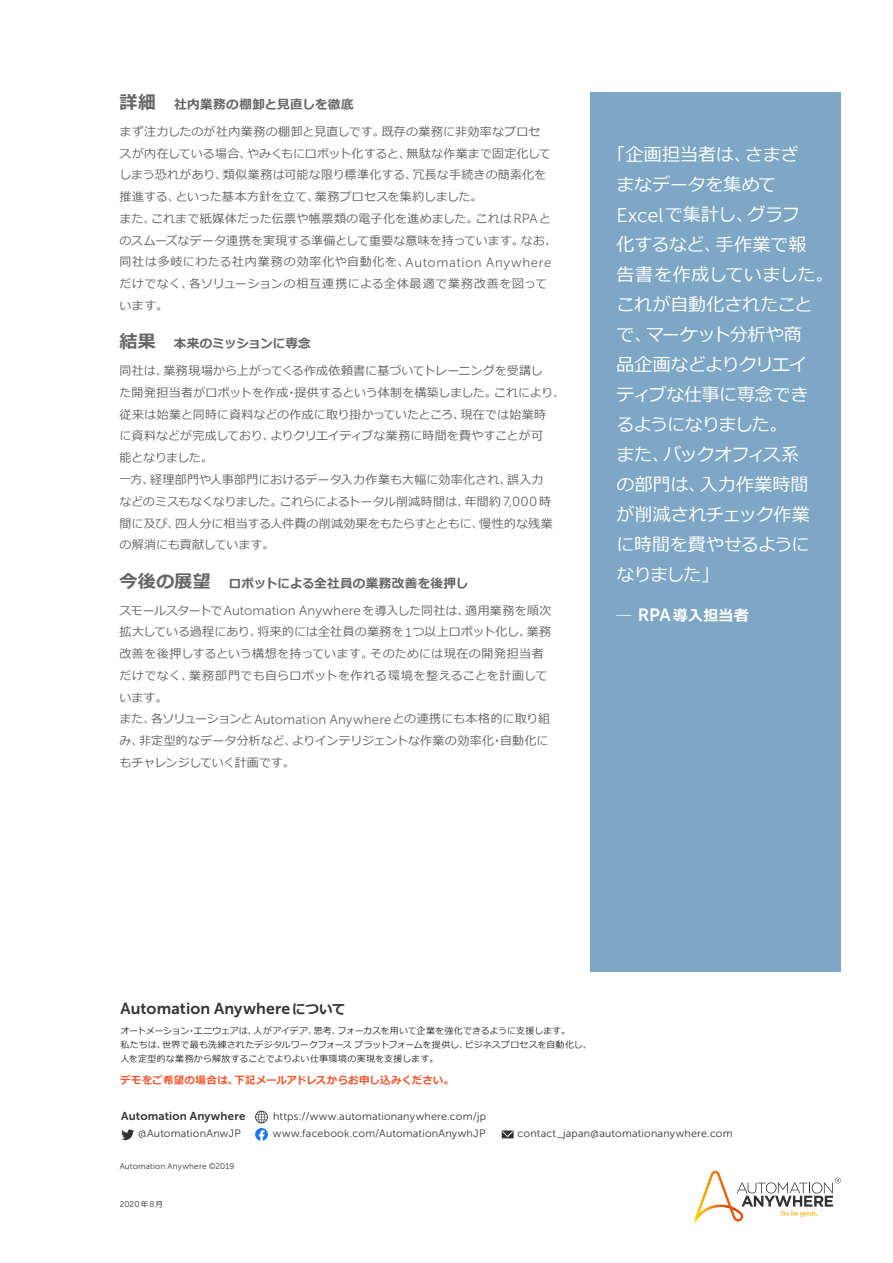
<style>
.page{position:relative;width:893px;height:1263px;background:#fff}
.page>*{position:absolute;margin:0;border:0;box-sizing:border-box;transform-origin:0 0}
.t1{font:18px/30px "Meiryo";letter-spacing:-.02em;color:#fff}
.t2{font:15.9px "Museo Sans 700";letter-spacing:.005em;color:#333}
.t3{font:700 15px "Meiryo";letter-spacing:.015em;color:#fff}
.t4{font:700 12.6px "Meiryo";letter-spacing:.01em;color:#666}
.t5{font:700 12.6px "Meiryo";letter-spacing:.03em;color:#666}
.t6{font:12px/21.8px "Meiryo";letter-spacing:.01em;color:#666}
.t7{font:10.8px/17.2px "Museo Sans 300";letter-spacing:.02em;color:#333}
.t8{font:700 10.5px "Meiryo";letter-spacing:.015em;color:#f05a30}
.t9{font:9px/14.2px "Meiryo";letter-spacing:.005em;color:#333}
.t10{font:8.25px "Museo Sans 300";letter-spacing:.02em;color:#333}
.s1{font-size:18px}
.s2{font-family:"Museo Sans 300";font-size:13.2px}
.s3{font-family:"Museo Sans 300";font-size:19.8px}
.s4{font-family:"Museo Sans 700";font-weight:400;font-size:17.7px}
.s5{font-family:"Meiryo";font-weight:700;font-size:13.5px}
.s6{font-family:"Museo Sans 700";font-size:11.55px}
.s7{font-family:"Meiryo";font-size:9.75px}
.s8{font-family:"Meiryo";font-size:7.5px}
</style>
<div class="page">
<div style="left:591px;top:93px;width:250px;height:879px;background:#7da7c4"></div>
<svg style="left:694px;top:1171px;width:147px;height:50px"></svg>
<svg style="left:121px;top:1129px;width:13px;height:11px"></svg>
<svg style="left:502px;top:1130px;width:12px;height:8px"></svg>
<svg style="left:255px;top:1111px;width:13px;height:30px"></svg>
<p class="t5" style="left:120px;top:96px;width:236px"><span class="s1">詳細　</span>社内業務の棚卸と見直しを徹底</p>
<p class="t6" style="left:120px;top:121px;width:439px">まず注力したのが社内業務の棚卸と見直しです。既存の業務に非効率なプロセ<br>スが内在している場合、やみくもにロボット化すると、無駄な作業まで固定化してしまう恐れがあり、類似業務は可能な限り標準化する、冗長な手続きの簡素化を推進する、といった基本方針を立て、業務プロセスを集約しました。<br>また、これまで紙媒体だった伝票や帳票類の電子化を進めました。これは<span class="s2">RPA</span>とのスムーズなデータ連携を実現する準備として重要な意味を持っています。なお、同社は多岐にわたる社内業務の効率化や自動化を、<span class="s2">Automation Anywhere</span>だけでなく、各ソリューションの相互連携による全体最適で業務改善を図っています。</p>
<p class="t4" style="left:120px;top:335px;width:193px"><span class="s1">結果　</span>本来のミッションに専念</p>
<p class="t6" style="left:120px;top:361px;width:447px">同社は、業務現場から上がってくる作成依頼書に基づいてトレーニングを受講し<br>た開発担当者がロボットを作成・提供するという体制を構築しました。これにより、従来は始業と同時に資料などの作成に取り掛かっていたところ、現在では始業時<br>に資料などが完成しており、よりクリエイティブな業務に時間を費やすことが可<br>能となりました。<br>一方、経理部門や人事部門におけるデータ入力作業も大幅に効率化され、誤入力<br>などのミスもなくなりました。これらによるトータル削減時間は、年間約<span class="s2">7,000</span> 時間に及び、四人分に相当する人件費の削減効果をもたらすとともに、慢性的な残業の解消にも貢献しています。</p>
<p class="t4" style="left:120px;top:574px;width:351px"><span class="s1">今後の展望　</span>ロボットによる全社員の業務改善を後押し</p>
<p class="t6" style="left:120px;top:600px;width:433px">スモールスタートで<span class="s2">Automation Anywhere</span>を導入した同社は、適用業務を順次拡大している過程にあり、将来的には全社員の業務を<span class="s2">1</span>つ以上ロボット化し、業務改善を後押しするという構想を持っています。そのためには現在の開発担当者だけでなく、業務部門でも自らロボットを作れる環境を整えることを計画しています。<br>また、各ソリューションと<span class="s2">Automation Anywhere</span>との連携にも本格的に取り組み、非定型的なデータ分析など、よりインテリジェントな作業の効率化・自動化にもチャレンジしていく計画です。</p>
<h1 class="t1" style="left:616px;top:141px;width:218px;text-indent:-9px">「企画担当者は、さまざ<br>まなデータを集めて<br><span class="s3">Excel</span>で集計し、グラフ<br>化するなど、手作業で報<br>告書を作成していました。これが自動化されたことで、マーケット分析や商<br>品企画などよりクリエイ<br>ティブな仕事に専念でき<br>るようになりました。<br>また、バックオフィス系<br>の部門は、入力作業時間<br>が削減されチェック作業<br>に時間を費やせるように<br>なりました」</h1>
<p class="t3" style="left:616px;top:605px;width:134px">─ <span class="s4">RPA</span>導入担当者</p>
<h2 class="t2" style="left:121px;top:999px;width:227px">Automation Anywhere<span class="s5">について</span></h2>
<p class="t9" style="left:120px;top:1024px;width:473px">オートメーション・エニウェアは、人がアイデア、思考、フォーカスを用いて企業を強化できるように支援します。<br>私たちは、世界で最も洗練されたデジタルワークフォースプラットフォームを提供し、ビジネスプロセスを自動化し、人を定型的な業務から解放することでよりよい仕事環境の実現を支援します。</p>
<p class="t8" style="left:120px;top:1072px;width:335px">デモをご希望の場合は、下記メールアドレスからお申し込みください。</p>
<p class="t7" style="left:138px;top:1108px;width:596px;text-indent:-17px"><span class="s6">Automation Anywhere</span><span class="s7">　　</span> https://www.automationanywhere.com/jp<br>@AutomationAnwJP <span class="s7">　　　</span>www.facebook.com/AutomationAnywhJP <span class="s7">　　　</span>contact_japan@automationanywhere.com</p>
<p class="t10" style="left:120px;top:1162px;width:116px">Automation Anywhere ©2019</p>
<p class="t10" style="left:120px;top:1199px;width:45px">2020<span class="s8">年</span>8<span class="s8">月</span></p>
</div>
